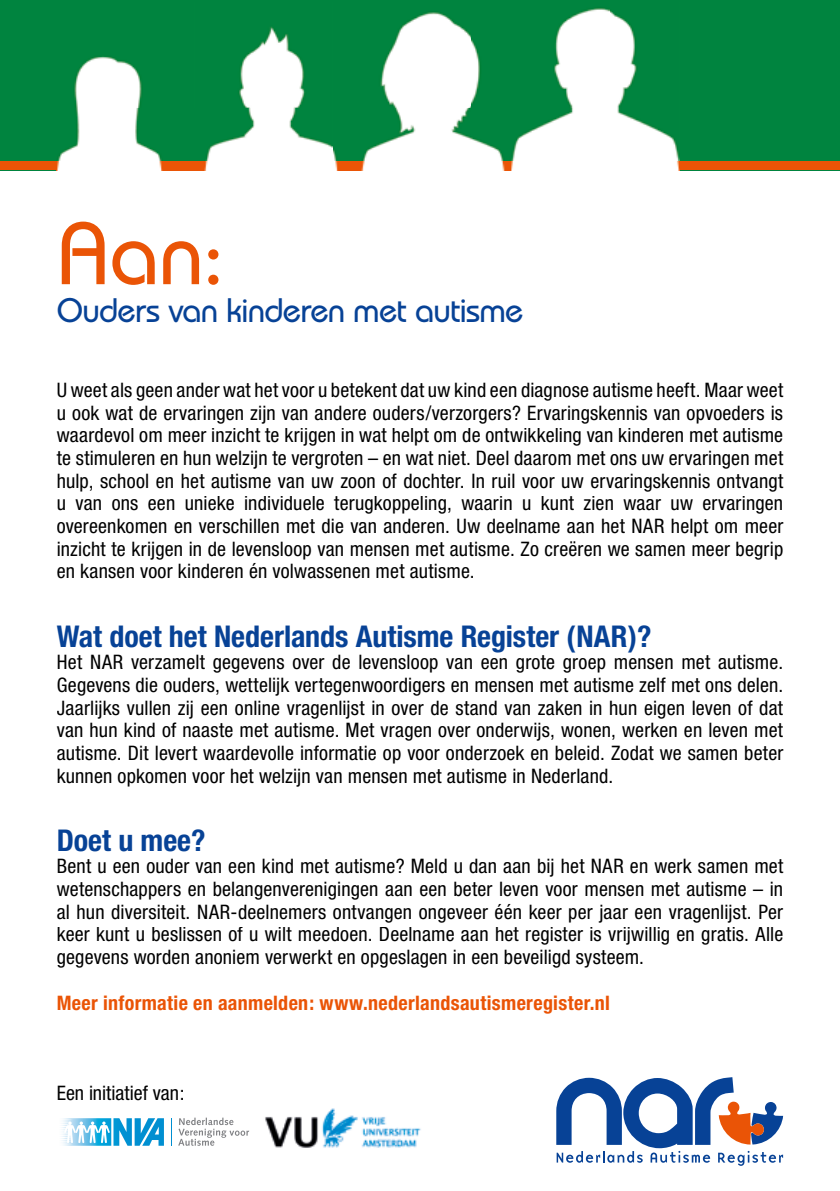
<style>
.page{position:relative;width:840px;height:1191px;background:#fff}
.page>*{position:absolute;margin:0;border:0;box-sizing:border-box;transform-origin:0 0}
.t1{font:500 88px "Bauhaus IT Cby BT";color:#ea5406}
.t2{font:500 34px "Bauhaus IT Cby BT";letter-spacing:-.025em;color:#074296}
.t3{font:700 condensed 30px "Helvetica Neue";color:#074296}
.t4{font:condensed 20px/22.6px "Helvetica Neue";letter-spacing:.01em;color:#000;text-align:justify}
.t5{font:700 condensed 20px "Helvetica Neue";letter-spacing:.015em;color:#ea5406}
</style>
<div class="page">
<div style="left:0;top:0;width:839px;height:170px;background:#00843f"></div>
<div style="left:0;top:162px;width:839px;height:8px;background:#ea5406"></div>
<img style="left:57px;top:8px;width:622px;height:163px">
<svg style="left:556px;top:1077px;width:226px;height:88px"></svg>
<img style="left:265px;top:1108px;width:156px;height:40px">
<svg style="left:62px;top:1118px;width:102px;height:27px"></svg>
<svg style="left:171px;top:1118px;width:1px;height:27px"></svg>
<svg style="left:178px;top:1117px;width:71px;height:28px"></svg>
<h1 class="t1" style="left:57px;top:199px;width:171px">Aan:</h1>
<h2 class="t2" style="left:57px;top:289px;width:468px">Ouders van kinderen met autisme</h2>
<p class="t4" style="left:57px;top:378px;width:727px">U weet als geen ander wat het voor u betekent dat uw kind een diagnose autisme heeft. Maar weet u ook wat de ervaringen zijn van andere ouders/verzorgers? Ervaringskennis van opvoeders is waardevol om meer inzicht te krijgen in wat helpt om de ontwikkeling van kinderen met autisme te stimuleren en hun welzijn te vergroten – en wat niet. Deel daarom met ons uw ervaringen met hulp, school en het autisme van uw zoon of dochter. In ruil voor uw ervaringskennis ontvangt u van ons een unieke individuele terugkoppeling, waarin u kunt zien waar uw ervaringen overeenkomen en verschillen met die van anderen. Uw deelname aan het NAR helpt om meer inzicht te krijgen in de levensloop van mensen met autisme. Zo creëren we samen meer begrip en kansen voor kinderen én volwassenen met autisme.</p>
<h3 class="t3" style="left:57px;top:617px;width:596px">Wat doet het Nederlands Autisme Register (NAR)?</h3>
<p class="t4" style="left:57px;top:650px;width:727px">Het NAR verzamelt gegevens over de levensloop van een grote groep mensen met autisme.<br>Gegevens die ouders, wettelijk vertegenwoordigers en mensen met autisme zelf met ons delen.<br>Jaarlijks vullen zij een online vragenlijst in over de stand van zaken in hun eigen leven of dat van hun kind of naaste met autisme. Met vragen over onderwijs, wonen, werken en leven met autisme. Dit levert waardevolle informatie op voor onderzoek en beleid. Zodat we samen beter kunnen opkomen voor het welzijn van mensen met autisme in Nederland.</p>
<h3 class="t3" style="left:57px;top:822px;width:150px">Doet u mee?</h3>
<p class="t4" style="left:57px;top:855px;width:727px">Bent u een ouder van een kind met autisme? Meld u dan aan bij het NAR en werk samen met wetenschappers en belangenverenigingen aan een beter leven voor mensen met autisme – in al hun diversiteit. NAR-deelnemers ontvangen ongeveer één keer per jaar een vragenlijst. Per keer kunt u beslissen of u wilt meedoen. Deelname aan het register is vrijwillig en gratis. Alle gegevens worden anoniem verwerkt en opgeslagen in een beveiligd systeem.</p>
<p class="t5" style="left:57px;top:990px;width:554px">Meer informatie en aanmelden: www.nederlandsautismeregister.nl</p>
<p class="t4" style="left:57px;top:1081px;width:129px">Een initiatief van:</p>
</div>
